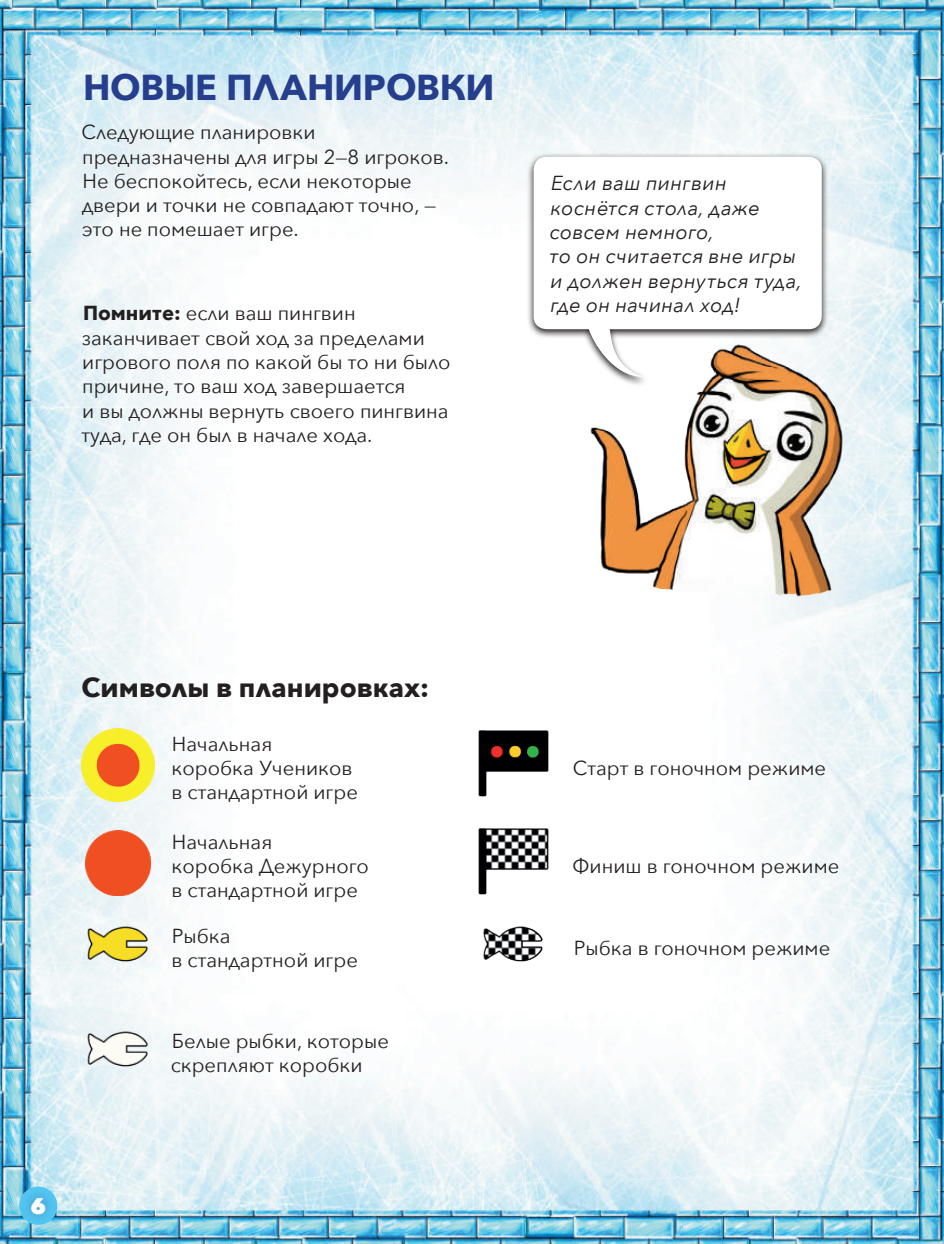
<style>
.page{position:relative;width:944px;height:1244px;background:#fff}
.page>*{position:absolute;margin:0;border:0;box-sizing:border-box;transform-origin:0 0}
.t1{font:700 36px "Avenir Next";letter-spacing:-.01em;color:#253f8e}
.t2{font:700 27px "Avenir Next";color:#231f20}
.t3{font:800 22.5px "Avenir Next";color:#fff}
.t4{font:20.25px/24.3px "Avenir Next";color:#231f20}
.t5{font:italic 20.25px/24.3px "Avenir Next";letter-spacing:.005em;color:#231f20}
.s1{font-weight:700}
</style>
<div class="page">
<img style="left:0;top:0;width:944px;height:1244px">
<img style="left:466px;top:289px;width:459px;height:364px">
<svg style="left:527px;top:153px;width:302px;height:234px"></svg>
<svg style="left:534px;top:157px;width:288px;height:220px"></svg>
<div style="left:19px;top:1184px;width:39px;height:42px;background:#253f8e;opacity:.5"></div>
<img style="left:82px;top:729px;width:72px;height:72px">
<img style="left:471px;top:725px;width:85px;height:80px">
<img style="left:86px;top:831px;width:64px;height:64px">
<img style="left:471px;top:823px;width:85px;height:80px">
<img style="left:82px;top:921px;width:72px;height:48px">
<img style="left:477px;top:921px;width:73px;height:48px">
<img style="left:82px;top:1026px;width:72px;height:48px">
<h1 class="t1" style="left:83px;top:56px;width:413px">НОВЫЕ ПЛАНИРОВКИ</h1>
<p class="t4" style="left:82px;top:119px;width:369px">Следующие планировки предназначены для игры 2—8 игроков.<br>Не беспокойтесь, если некоторые двери и точки не совпадают точно, — это не помешает игре.</p>
<p class="t4" style="left:81px;top:300px;width:371px"><span class="s1">Помните:</span> если ваш пингвин заканчивает свой ход за пределами игрового поля по какой бы то ни было причине, то ваш ход завершается<br>и вы должны вернуть своего пингвина туда, где он был в начале хода.</p>
<p class="t5" style="left:549px;top:170px;width:254px">Если ваш пингвин коснётся стола, даже совсем немного,<br>то он считается вне игры и должен вернуться туда, где он начинал ход!</p>
<h2 class="t2" style="left:82px;top:664px;width:349px">Символы в планировках:</h2>
<p class="t4" style="left:172px;top:731px;width:188px">Начальная коробка Учеников в стандартной игре</p>
<p class="t4" style="left:172px;top:828px;width:199px">Начальная<br>коробка Дежурного в стандартной игре</p>
<p class="t4" style="left:172px;top:923px;width:188px">Рыбка<br>в стандартной игре</p>
<p class="t4" style="left:171px;top:1028px;width:220px">Белые рыбки, которые скрепляют коробки</p>
<p class="t3" style="left:30px;top:1192px;width:17px">6</p>
<p class="t4" style="left:573px;top:755px;width:255px">Старт в гоночном режиме</p>
<p class="t4" style="left:573px;top:853px;width:268px">Финиш в гоночном режиме</p>
<p class="t4" style="left:574px;top:935px;width:258px">Рыбка в гоночном режиме</p>
</div>
